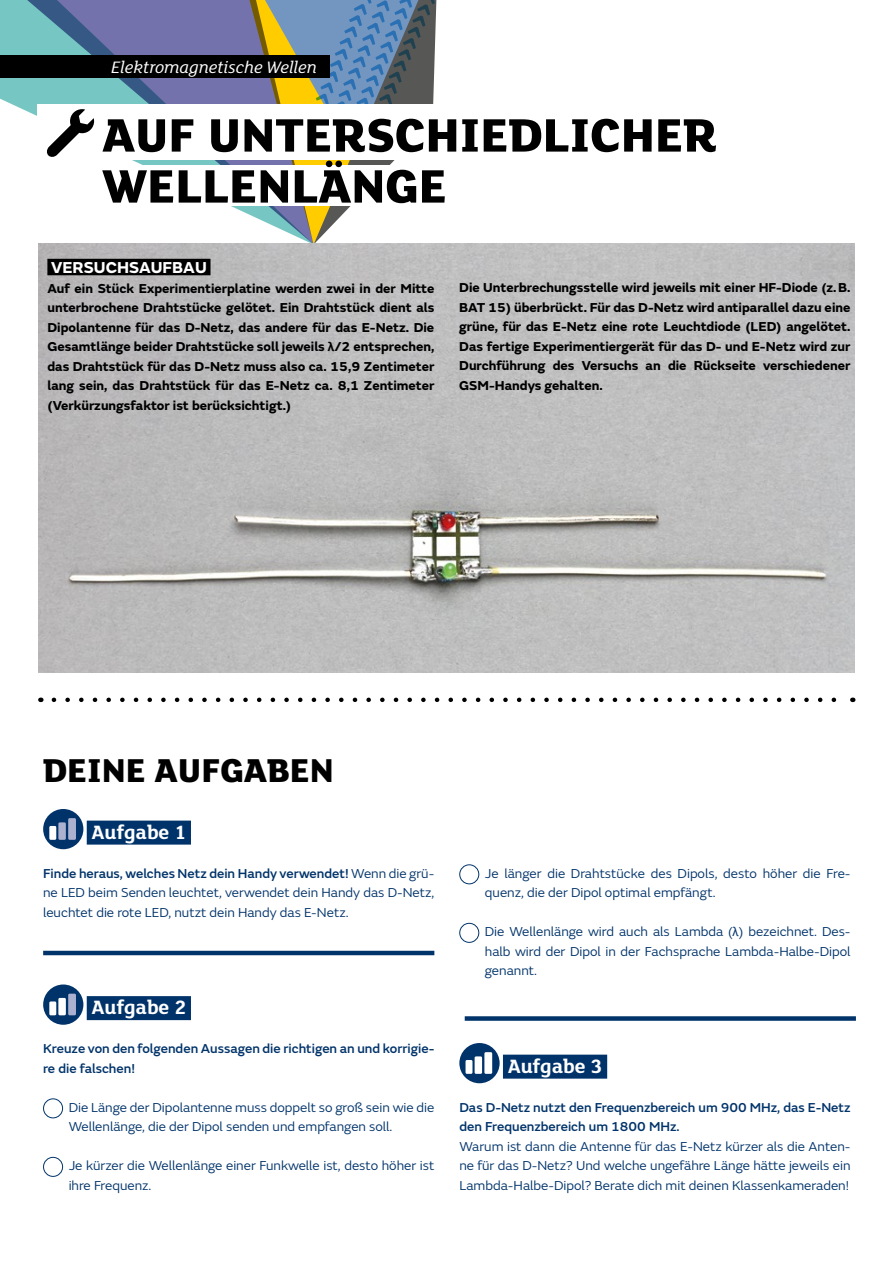
<style>
.page{position:relative;width:893px;height:1263px;background:#fff}
.page>*{position:absolute;margin:0;border:0;box-sizing:border-box;transform-origin:0 0}
.t1{font:800 51px/51px "FS Lola";color:#000}
.t2{font:800 36px "FS Lola";color:#000}
.t3{font:700 21px "FS Lola";color:#fff}
.t4{font:italic 18px "FS Lola";color:#fff}
.t5{font:700 16.5px "FS Emeric";color:#fff}
.t6{font:13.5px/19.5px "FS Emeric";color:#00336a;text-align:justify}
.t7{font:700 13.5px/19.5px "FS Emeric";color:#000;text-align:justify}
.t8{font:500 13.5px/19.5px "FS Emeric";color:#00336a}
.s1{font-family:"Calibri"}
.s2{font-weight:500}
</style>
<div class="page">
<svg style="left:0;top:0;width:249px;height:244px"></svg>
<svg style="left:249px;top:0;width:205px;height:244px"></svg>
<img style="left:38px;top:244px;width:816px;height:429px">
<div style="left:37px;top:105px;width:774px;height:55px;background:#fff"></div>
<div style="left:47px;top:259px;width:163px;height:16px;background:#000"></div>
<div style="left:87px;top:821px;width:104px;height:24px;background:#00336a"></div>
<div style="left:87px;top:996px;width:104px;height:24px;background:#00336a"></div>
<div style="left:43px;top:809px;width:40px;height:40px;background:#00336a;border-radius:50%"></div>
<div style="left:49px;top:826px;width:7px;height:14px;background:#fff;border-radius:2px"></div>
<div style="left:58px;top:822px;width:8px;height:18px;background:#abb1cf;border-radius:2px"></div>
<div style="left:68px;top:818px;width:8px;height:22px;background:#abb1cf"></div>
<div style="left:43px;top:984px;width:40px;height:41px;background:#00336a;border-radius:50%"></div>
<div style="left:49px;top:1001px;width:7px;height:14px;background:#fff;border-radius:2px"></div>
<div style="left:58px;top:998px;width:8px;height:17px;background:#fff;border-radius:2px"></div>
<div style="left:68px;top:994px;width:8px;height:21px;background:#abb1cf"></div>
<div style="left:43px;top:1098px;width:20px;height:20px;border:1px solid #00336a;border-radius:50%"></div>
<div style="left:43px;top:1157px;width:20px;height:20px;border:1px solid #00336a;border-radius:50%"></div>
<div style="left:503px;top:1055px;width:104px;height:24px;background:#00336a"></div>
<div style="left:459px;top:864px;width:20px;height:20px;border:1px solid #00336a;border-radius:50%"></div>
<div style="left:459px;top:923px;width:20px;height:20px;border:1px solid #00336a;border-radius:50%"></div>
<svg style="left:459px;top:1043px;width:41px;height:40px"></svg>
<div style="left:466px;top:1060px;width:6px;height:14px;background:#fff;border-radius:2px"></div>
<div style="left:475px;top:1056px;width:7px;height:18px;background:#fff;border-radius:2px"></div>
<div style="left:484px;top:1052px;width:8px;height:22px;background:#fff"></div>
<svg style="left:54px;top:698px;width:783px;height:4px"></svg>
<div style="left:465px;top:1016px;width:391px;height:5px;background:#00336a"></div>
<hr style="left:43px;top:951px;width:391px;height:4px;background:#00336a">
<div style="left:0;top:55px;width:330px;height:22px;background:#000"></div>
<div style="left:99px;top:166px;width:391px;height:40px;background:#fff"></div>
<svg style="left:47px;top:109px;width:47px;height:48px"></svg>
<h3 class="t4" style="left:102px;top:56px;width:279px">Grundlagen mobiler Kommunikation</h3>
<h3 class="t4" style="left:111px;top:56px;width:207px">Elektromagnetische Wellen</h3>
<h1 class="t1" style="left:102px;top:107px;width:616px">AUF UNTERSCHIEDLICHER<br>WELLENLÄNGE</h1>
<p class="t5" style="left:51px;top:254px;width:157px">VERSUCHSAUFBAU</p>
<p class="t7" style="left:47px;top:277px;width:388px">Auf ein Stück Experimentierplatine werden zwei in der Mitte unterbrochene Drahtstücke gelötet. Ein Drahtstück dient als Dipolantenne für das D-Netz, das andere für das E-Netz. Die Gesamtlänge beider Drahtstücke soll jeweils <span class="s1">λ</span>/2 entsprechen, das Drahtstück für das D-Netz muss also ca. 15,9 Zentimeter lang sein, das Drahtstück für das E-Netz ca. 8,1 Zentimeter (Verkürzungsfaktor ist berücksichtigt.)</p>
<p class="t7" style="left:459px;top:277px;width:393px">Die Unterbrechungsstelle wird jeweils mit einer HF-Diode (z.B.<br>BAT 15) überbrückt. Für das D-Netz wird antiparallel dazu eine grüne, für das E-Netz eine rote Leuchtdiode (LED) angelötet.<br>Das fertige Experimentiergerät für das D- und E-Netz wird zur Durchführung des Versuchs an die Rückseite verschiedener GSM-Handys gehalten.</p>
<h2 class="t2" style="left:43px;top:745px;width:292px">DEINE AUFGABEN</h2>
<h3 class="t3" style="left:92px;top:817px;width:96px">Aufgabe 1</h3>
<p class="t6" style="left:43px;top:863px;width:393px"><span class="s2">Finde heraus, welches Netz dein Handy verwendet!</span> Wenn die grü&shy;ne LED beim Senden leuchtet, verwendet dein Handy das D-Netz, leuchtet die rote LED, nutzt dein Handy das E-Netz.</p>
<h3 class="t3" style="left:92px;top:993px;width:96px">Aufgabe 2</h3>
<p class="t8" style="left:43px;top:1038px;width:393px">Kreuze von den folgenden Aussagen die richtigen an und korrigie&shy;re die falschen!</p>
<p class="t6" style="left:69px;top:1097px;width:367px">Die Länge der Dipolantenne muss doppelt so groß sein wie die<br>Wellenlänge, die der Dipol senden und empfangen soll.</p>
<p class="t6" style="left:69px;top:1155px;width:367px">Je kürzer die Wellenlänge einer Funkwelle ist, desto höher ist ihre Frequenz.</p>
<p class="t6" style="left:485px;top:863px;width:367px">Je länger die Drahtstücke des Dipols, desto höher die Fre&shy;quenz, die der Dipol optimal empfängt.</p>
<p class="t6" style="left:485px;top:921px;width:367px">Die Wellenlänge wird auch als Lambda (<span class="s1">λ</span>) bezeichnet. Des&shy;halb wird der Dipol in der Fachsprache Lambda-Halbe-Dipol genannt.</p>
<h3 class="t3" style="left:508px;top:1051px;width:96px">Aufgabe 3</h3>
<p class="t8" style="left:459px;top:1096px;width:393px">Das D-Netz nutzt den Frequenzbereich um 900 MHz, das E-Netz den Frequenzbereich um 1800 MHz.</p>
<p class="t6" style="left:459px;top:1136px;width:393px">Warum ist dann die Antenne für das E-Netz kürzer als die Anten&shy;ne für das D-Netz? Und welche ungefähre Länge hätte jeweils ein Lambda-Halbe-Dipol? Berate dich mit deinen Klassenkameraden!</p>
</div>
